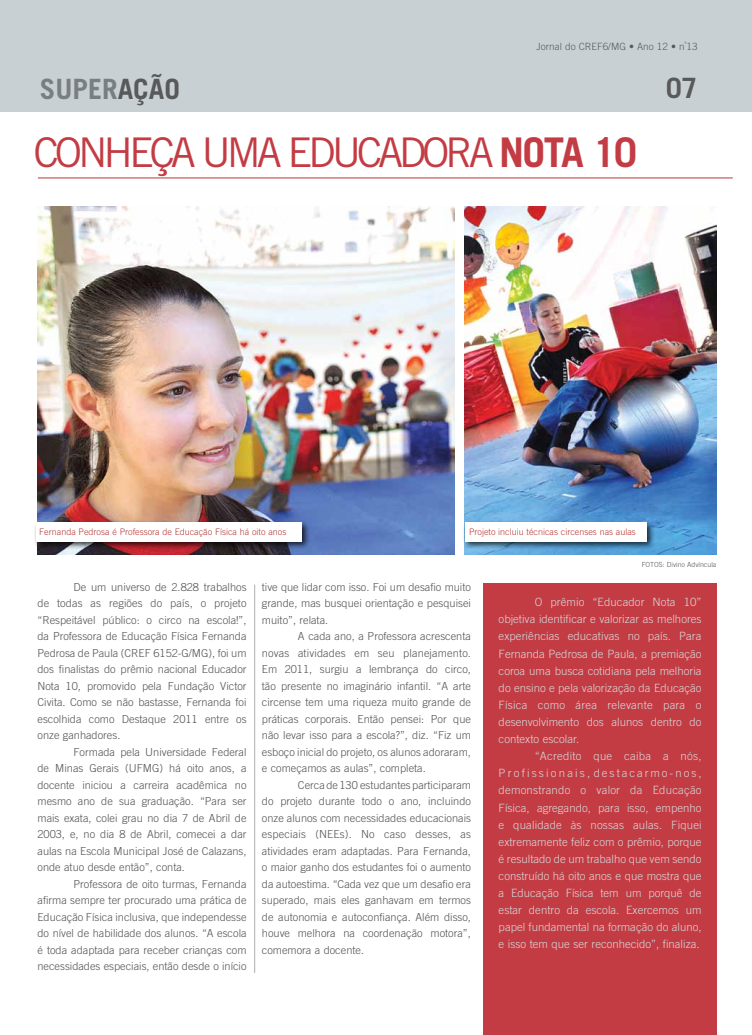
<style>
.page{position:relative;width:752px;height:1035px;background:#fff}
.page>*{position:absolute;margin:0;border:0;box-sizing:border-box;transform-origin:0 0}
.t1{font:40.9px "Trade Gothic";letter-spacing:-.1em;color:#c33c44}
.t2{font:700 40.9px "Trade Gothic";color:#c33c44}
.t3{font:700 28px "Trade Gothic";color:#797e83}
.t4{font:700 28px "Trade Gothic";color:#58595b}
.t5{font:300 11.4px/17.1px "Trade Gothic";color:#d5d7d8;text-align:justify}
.t6{font:300 11px/16.5px "Trade Gothic";color:#505150;text-align:justify}
.t7{font:300 10px "Trade Gothic";color:#58595b}
.t8{font:300 9px "Trade Gothic";color:#b53735}
.t9{font:300 7px "Trade Gothic";color:#505150}
.s1{color:#58595b}
.s2{font-weight:700}
</style>
<div class="page">
<div style="left:0;top:0;width:751px;height:112px;background:#c9d0d4"></div>
<hr style="left:38px;top:177px;width:694px;height:1px;background:#b43836">
<div style="left:483px;top:582px;width:233px;height:453px;background:#c33c44"></div>
<img style="left:464px;top:207px;width:252px;height:348px">
<img style="left:37px;top:207px;width:417px;height:348px">
<div style="left:462px;top:520px;width:192px;height:30px;background:#000;opacity:.75"></div>
<div style="left:465px;top:522px;width:181px;height:19px;background:#fff"></div>
<div style="left:34px;top:520px;width:276px;height:30px;background:#000;opacity:.75"></div>
<div style="left:36px;top:522px;width:265px;height:19px;background:#fff"></div>
<hr style="left:254px;top:584px;width:1px;height:389px;background:#abadb0">
<p class="t7" style="left:536px;top:40px;width:162px">Jornal do CREF6/MG • Ano 12 • n<sup>º</sup>13</p>
<h2 class="t3" style="left:40px;top:72px;width:94px">SUPER<span class="s1">AÇÃO</span></h2>
<h2 class="t4" style="left:665px;top:71px;width:33px">07</h2>
<h1 class="t1" style="left:34px;top:128px;width:487px">CONHEÇA UMA EDUCADORA <span class="s2">NOTA</span></h1>
<h1 class="t2" style="left:592px;top:128px;width:45px">10</h1>
<p class="t8" style="left:39px;top:526px;width:248px">Fernanda Pedrosa é Professora de Educação Física há oito anos</p>
<p class="t8" style="left:469px;top:526px;width:168px">Projeto incluiu técnicas circenses nas aulas</p>
<p class="t6" style="left:37px;top:578px;width:210px;text-indent:36px">De um universo de 2.828 trabalhos de todas as regiões do país, o projeto “Respeitável público: o circo na escola!”, da Professora de Educação Física Fernanda Pedrosa de Paula (CREF 6152-G/MG), foi um dos finalistas do prêmio nacional Educador Nota 10, promovido pela Fundação Victor Civita. Como se não bastasse, Fernanda foi escolhida como Destaque 2011 entre os onze ganhadores.</p>
<p class="t6" style="left:37px;top:743px;width:210px;text-indent:36px">Formada pela Universidade Federal de Minas Gerais (UFMG) há oito anos, a docente iniciou a carreira acadêmica no mesmo ano de sua graduação. “Para ser mais exata, colei grau no dia 7 de Abril de 2003, e, no dia 8 de Abril, comecei a dar aulas na Escola Municipal José de Calazans, onde atuo desde então”, conta.</p>
<p class="t6" style="left:37px;top:875px;width:210px;text-indent:36px">Professora de oito turmas, Fernanda afirma sempre ter procurado uma prática de Educação Física inclusiva, que independesse do nível de habilidade dos alunos. “A escola é toda adaptada para receber crianças com necessidades especiais, então desde o início</p>
<p class="t6" style="left:262px;top:578px;width:210px">tive que lidar com isso. Foi um desafio muito grande, mas busquei orientação e pesquisei muito”, relata.</p>
<p class="t6" style="left:262px;top:628px;width:210px;text-indent:36px">A cada ano, a Professora acrescenta novas atividades em seu planejamento.<br>Em 2011, surgiu a lembrança do circo, tão presente no imaginário infantil. “A arte circense tem uma riqueza muito grande de práticas corporais. Então pensei: Por que não levar isso para a escola?”, diz. “Fiz um esboço inicial do projeto, os alunos adoraram, e começamos as aulas”, completa.</p>
<p class="t6" style="left:262px;top:776px;width:211px;text-indent:36px">Cerca de 130 estudantes participaram do projeto durante todo o ano, incluindo onze alunos com necessidades educacionais especiais (NEEs). No caso desses, as atividades eram adaptadas. Para Fernanda, o maior ganho dos estudantes foi o aumento da autoestima. “Cada vez que um desafio era superado, mais eles ganhavam em termos de autonomia e autoconfiança. Além disso, houve melhora na coordenação motora”, comemora a docente.</p>
<p class="t9" style="left:641px;top:561px;width:76px">FOTOS: Divino Advíncula</p>
<p class="t5" style="left:498px;top:593px;width:204px;text-indent:36px">O prêmio “Educador Nota 10” objetiva identificar e valorizar as melhores experiências educativas no país. Para Fernanda Pedrosa de Paula, a premiação coroa uma busca cotidiana pela melhoria do ensino e pela valorização da Educação Física como área relevante para o desenvolvimento dos alunos dentro do contexto escolar.</p>
<p class="t5" style="left:498px;top:747px;width:204px;text-indent:36px">“Acredito que caiba a nós, Profissionais,destacarmo-nos, demonstrando o valor da Educação Física, agregando, para isso, empenho e qualidade às nossas aulas. Fiquei extremamente feliz com o prêmio, porque é resultado de um trabalho que vem sendo construído há oito anos e que mostra que a Educação Física tem um porquê de estar dentro da escola. Exercemos um papel fundamental na formação do aluno, e isso tem que ser reconhecido”, finaliza.</p>
</div>
